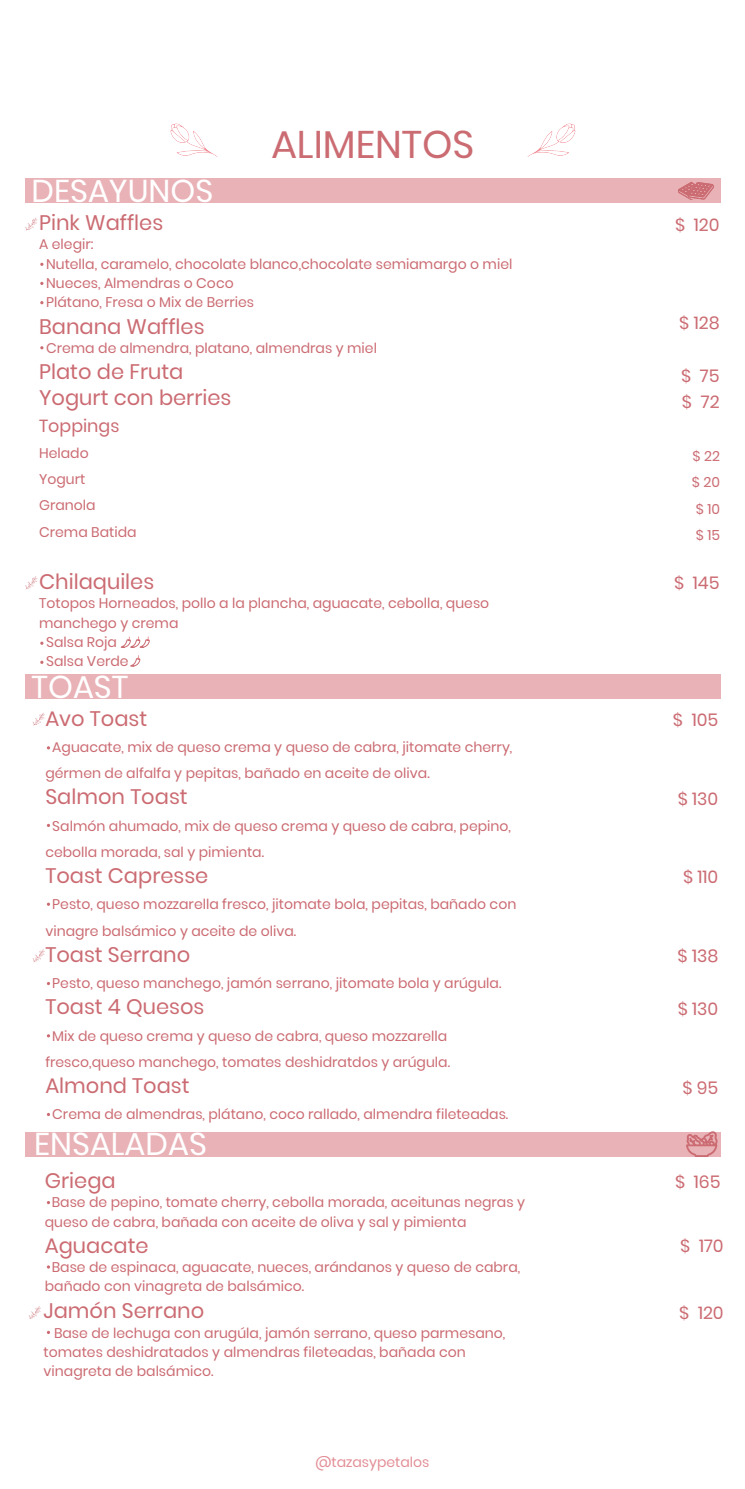
<style>
.page{position:relative;width:745px;height:1489px;background:#fff}
.page>*{position:absolute;margin:0;border:0;box-sizing:border-box;transform-origin:0 0}
.t1{font:38.5px "Poppins";color:#cb6b72}
.t2{font:31.5px "Poppins";color:#fff}
.t3{font:21px/26.2px "Poppins";color:#cb6b72}
.t4{font:17.5px/26.2px "Poppins";color:#cb6b72}
.t5{font:14px/26.2px "Poppins";color:#cb6b72}
.t6{font:14px "Poppins";color:#e38e96}
</style>
<div class="page">
<img style="left:527px;top:123px;width:49px;height:34px">
<img style="left:170px;top:123px;width:48px;height:34px">
<div style="left:25px;top:178px;width:695px;height:25px;background:#e9b2b7"></div>
<div style="left:25px;top:674px;width:695px;height:24px;background:#e9b2b7"></div>
<div style="left:25px;top:1131px;width:694px;height:25px;background:#e9b2b7"></div>
<svg style="left:678px;top:181px;width:35px;height:19px"></svg>
<svg style="left:25px;top:576px;width:12px;height:13px"></svg>
<svg style="left:25px;top:218px;width:12px;height:13px"></svg>
<svg style="left:130px;top:655px;width:10px;height:11px"></svg>
<svg style="left:121px;top:636px;width:28px;height:11px"></svg>
<svg style="left:33px;top:712px;width:12px;height:13px"></svg>
<svg style="left:33px;top:949px;width:12px;height:13px"></svg>
<svg style="left:685px;top:1131px;width:32px;height:26px"></svg>
<svg style="left:29px;top:1306px;width:12px;height:12px"></svg>
<h2 class="t2" style="left:32px;top:172px;width:183px">DESAYUNOS</h2>
<h1 class="t1" style="left:271px;top:122px;width:204px">ALIMENTOS</h1>
<h3 class="t3" style="left:39px;top:210px;width:125px">Pink Waffles</h3>
<p class="t5" style="left:46px;top:235px;width:467px;line-height:19.2px;text-indent:-7px">A elegir:<br>Nutella, caramelo, chocolate blanco,chocolate semiamargo o miel Nueces, Almendras o Coco<br>Plátano, Fresa o Mix de Berries</p>
<h3 class="t3" style="left:39px;top:313px;width:167px">Banana Waffles</h3>
<p class="t5" style="left:46px;top:335px;width:332px">Crema de almendra, platano, almendras y miel</p>
<h3 class="t3" style="left:39px;top:358px;width:194px">Plato de Fruta<br>Yogurt con berries</h3>
<p class="t4" style="left:39px;top:412px;width:82px">Toppings</p>
<p class="t5" style="left:39px;top:440px;width:99px">Helado<br>Yogurt<br>Granola<br>Crema Batida</p>
<h3 class="t3" style="left:39px;top:568px;width:117px">Chilaquiles</h3>
<p class="t5" style="left:39px;top:590px;width:451px">Totopos Horneados, pollo a la plancha, aguacate, cebolla, queso</p>
<p class="t5" style="left:39px;top:609px;width:141px">manchego y crema</p>
<p class="t5" style="left:46px;top:629px;width:72px">Salsa Roja</p>
<p class="t5" style="left:46px;top:648px;width:84px">Salsa Verde</p>
<h2 class="t2" style="left:32px;top:668px;width:98px">TOAST</h2>
<h3 class="t3" style="left:45px;top:705px;width:103px">Avo Toast</h3>
<p class="t5" style="left:45px;top:733px;width:468px;text-indent:7px">Aguacate, mix de queso crema y queso de cabra, jitomate cherry, gérmen de alfalfa y pepitas, bañado en aceite de oliva.</p>
<h3 class="t3" style="left:45px;top:784px;width:144px">Salmon Toast</h3>
<p class="t5" style="left:45px;top:812px;width:467px;text-indent:7px">Salmón ahumado, mix de queso crema y queso de cabra, pepino, cebolla morada, sal y pimienta.</p>
<h3 class="t3" style="left:45px;top:862px;width:164px">Toast Capresse</h3>
<p class="t5" style="left:45px;top:891px;width:472px;text-indent:7px">Pesto, queso mozzarella fresco, jitomate bola, pepitas, bañado con vinagre balsámico y aceite de oliva.</p>
<h3 class="t3" style="left:45px;top:941px;width:146px">Toast Serrano</h3>
<p class="t5" style="left:52px;top:970px;width:450px">Pesto, queso manchego, jamón serrano, jitomate bola y arúgula.</p>
<h3 class="t3" style="left:45px;top:994px;width:160px">Toast 4 Quesos</h3>
<p class="t5" style="left:45px;top:1022px;width:406px;text-align:center">Mix de queso crema y queso de cabra, queso mozzarella fresco,queso manchego, tomates deshidratdos y arúgula.</p>
<h3 class="t3" style="left:45px;top:1072px;width:146px">Almond Toast</h3>
<p class="t5" style="left:52px;top:1101px;width:457px">Crema de almendras, plátano, coco rallado, almendra fileteadas.</p>
<h2 class="t2" style="left:34px;top:1125px;width:174px">ENSALADAS</h2>
<h3 class="t3" style="left:45px;top:1167px;width:72px">Griega</h3>
<p class="t5" style="left:45px;top:1192px;width:481px;line-height:19.2px;text-indent:7px">Base de pepino, tomate cherry, cebolla morada, aceitunas negras y queso de cabra, bañada con aceite de oliva y sal y pimienta</p>
<h3 class="t3" style="left:45px;top:1232px;width:105px">Aguacate</h3>
<p class="t5" style="left:45px;top:1257px;width:476px;line-height:19.2px;text-indent:7px">Base de espinaca, aguacate, nueces, arándanos y queso de cabra, bañado con vinagreta de balsámico.</p>
<h3 class="t3" style="left:44px;top:1297px;width:162px">Jamón Serrano</h3>
<p class="t5" style="left:44px;top:1323px;width:463px;line-height:19.2px;text-indent:10px">Base de lechuga con arugúla, jamón serrano, queso parmesano, tomates deshidratados y almendras fileteadas, bañada con vinagreta de balsámico.</p>
<p class="t6" style="left:315px;top:1453px;width:115px">@tazasypetalos</p>
<p class="t4" style="left:674px;top:211px;width:46px">$ 120</p>
<p class="t4" style="left:678px;top:310px;width:42px">$ 128</p>
<p class="t4" style="left:680px;top:362px;width:40px">$ 75 $ 72</p>
<p class="t5" style="left:691px;top:443px;width:30px;text-align:justify">$ 22 $ 20 $ 10 $ 15</p>
<p class="t4" style="left:673px;top:569px;width:47px">$ 145</p>
<p class="t4" style="left:672px;top:706px;width:47px">$ 105</p>
<p class="t4" style="left:677px;top:785px;width:42px">$ 130</p>
<p class="t4" style="left:682px;top:864px;width:37px">$ 110</p>
<p class="t4" style="left:677px;top:943px;width:42px">$ 138</p>
<p class="t4" style="left:677px;top:995px;width:42px">$ 130</p>
<p class="t4" style="left:682px;top:1074px;width:37px">$ 95</p>
<p class="t4" style="left:674px;top:1169px;width:47px">$ 165</p>
<p class="t4" style="left:679px;top:1233px;width:45px">$ 170</p>
<p class="t4" style="left:678px;top:1299px;width:46px">$ 120</p>
</div>
